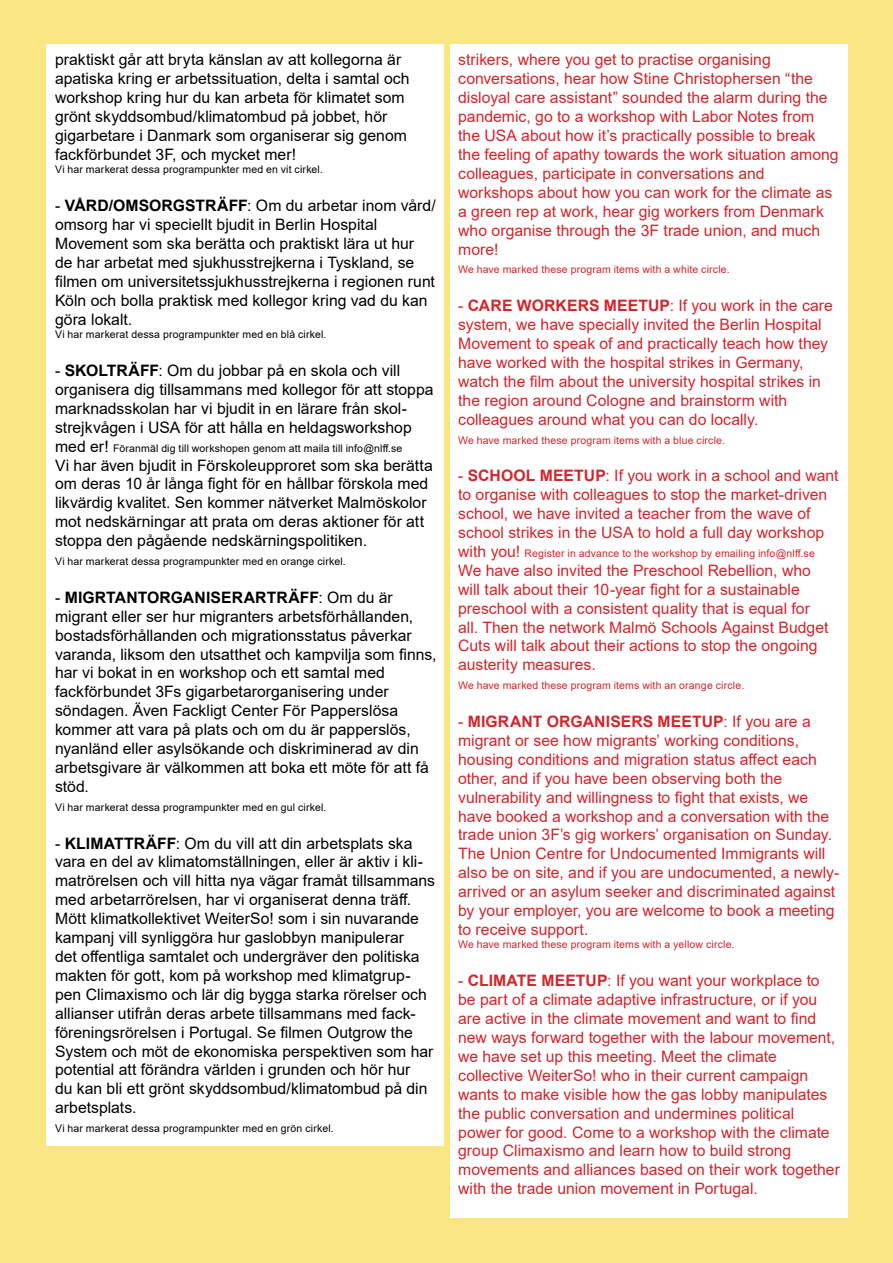
<style>
.page{position:relative;width:893px;height:1263px;background:#fae682}
.page>*{position:absolute;margin:0;border:0;box-sizing:border-box;transform-origin:0 0}
.t1{font:15.75px/18.9px "Arial";color:#d3252c}
.t2{font:15.75px/18.9px "Arial";color:#000}
.t3{font:700 15.75px "Arial";letter-spacing:.005em;color:#d3252c}
.t4{font:10.5px "Arial";letter-spacing:.015em;color:#000}
.t5{font:10.5px "Arial";letter-spacing:.015em;color:#d3252c}
.s1{font-weight:700}
.s2{font-size:15.75px}
.s3{font-weight:400}
</style>
<div class="page">
<div style="left:450px;top:45px;width:398px;height:1173px;background:#fff"></div>
<div style="left:46px;top:45px;width:397px;height:1101px;background:#fff"></div>
<p class="t2" style="left:55px;top:50px;width:348px">praktiskt går att bryta känslan av att kollegorna är</p>
<p class="t2" style="left:55px;top:69px;width:356px">apatiska kring er arbetssituation, delta i samtal och workshop kring hur du kan arbeta för klimatet som grönt skyddsombud/klimatombud på jobbet, hör</p>
<p class="t2" style="left:55px;top:126px;width:353px">gigarbetare i Danmark som organiserar sig genom fackförbundet 3F, och mycket mer!</p>
<p class="t4" style="left:55px;top:163px;width:269px">Vi har markerat dessa programpunkter med en vit cirkel.</p>
<p class="t2" style="left:55px;top:196px;width:382px">- <span class="s1">VÅRD/OMSORGSTRÄFF</span>: Om du arbetar inom vård/ omsorg har vi speciellt bjudit in Berlin Hospital</p>
<p class="t2" style="left:55px;top:234px;width:381px">Movement som ska berätta och praktiskt lära ut hur de har arbetat med sjukhusstrejkerna i Tyskland, se filmen om universitetssjukhusstrejkerna i regionen runt Köln och bolla praktisk med kollegor kring vad du kan göra lokalt.</p>
<p class="t4" style="left:55px;top:327px;width:273px">Vi har markerat dessa programpunkter med en blå cirkel.</p>
<p class="t2" style="left:55px;top:361px;width:380px">- <span class="s1">SKOLTRÄFF</span>: Om du jobbar på en skola och vill organisera dig tillsammans med kollegor för att stoppa marknadsskolan har vi bjudit in en lärare från skol-</p>
<p class="t2" style="left:55px;top:418px;width:358px">strejkvågen i USA för att hålla en heldagsworkshop</p>
<p class="t4" style="left:55px;top:441px;width:349px"><span class="s2">med er!</span> Föranmäl dig till workshopen genom att maila till info@nlff.se</p>
<p class="t2" style="left:55px;top:455px;width:379px">Vi har även bjudit in Förskoleupproret som ska berätta om deras 10 år långa fight för en hållbar förskola med likvärdig kvalitet. Sen kommer nätverket Malmöskolor mot nedskärningar att prata om deras aktioner för att stoppa den pågående nedskärningspolitiken.</p>
<p class="t4" style="left:55px;top:554px;width:292px">Vi har markerat dessa programpunkter med en orange cirkel.</p>
<p class="t2" style="left:55px;top:588px;width:383px">- <span class="s1">MIGRTANTORGANISERARTRÄFF</span>: Om du är migrant eller ser hur migranters arbetsförhållanden, bostadsförhållanden och migrationsstatus påverkar varanda, liksom den utsatthet och kampvilja som finns, har vi bokat in en workshop och ett samtal med</p>
<p class="t2" style="left:55px;top:682px;width:335px">fackförbundet 3Fs gigarbetarorganisering under</p>
<p class="t2" style="left:55px;top:701px;width:375px">söndagen. Även Fackligt Center För Papperslösa kommer att vara på plats och om du är papperslös, nyanländ eller asylsökande och diskriminerad av din arbetsgivare är välkommen att boka ett möte för att få stöd.</p>
<p class="t4" style="left:55px;top:800px;width:273px">Vi har markerat dessa programpunkter med en gul cirkel.</p>
<p class="t2" style="left:55px;top:833px;width:382px">- <span class="s1">KLIMATTRÄFF</span>: Om du vill att din arbetsplats ska vara en del av klimatomställningen, eller är aktiv i kli&shy;matrörelsen och vill hitta nya vägar framåt tillsammans med arbetarrörelsen, har vi organiserat denna träff.<br>Mött klimatkollektivet WeiterSo! som i sin nuvarande kampanj vill synliggöra hur gaslobbyn manipulerar<br>det offentliga samtalet och undergräver den politiska makten för gott, kom på workshop med klimatgrup&shy;pen Climaxismo och lär dig bygga starka rörelser och allianser utifrån deras arbete tillsammans med fack&shy;föreningsrörelsen i Portugal. Se filmen Outgrow the System och möt de ekonomiska perspektiven som har potential att förändra världen i grunden och hör hur<br>du kan bli ett grönt skyddsombud/klimatombud på din arbetsplats.</p>
<p class="t4" style="left:55px;top:1121px;width:280px">Vi har markerat dessa programpunkter med en grön cirkel.</p>
<p class="t1" style="left:458px;top:50px;width:314px">strikers, where you get to practise organising</p>
<p class="t1" style="left:458px;top:69px;width:371px">conversations, hear how Stine Christophersen “the disloyal care assistant” sounded the alarm during the</p>
<p class="t1" style="left:458px;top:107px;width:382px">pandemic, go to a workshop with Labor Notes from the USA about how it’s practically possible to break the feeling of apathy towards the work situation among colleagues, participate in conversations and</p>
<p class="t1" style="left:458px;top:183px;width:376px">workshops about how you can work for the climate as a green rep at work, hear gig workers from Denmark who organise through the 3F trade union, and much more!</p>
<p class="t5" style="left:458px;top:262px;width:273px">We have marked these program items with a white circle.</p>
<p class="t1" style="left:458px;top:296px;width:376px">- <span class="s1">CARE WORKERS MEETUP</span>: If you work in the care system, we have specially invited the Berlin Hospital Movement to speak of and practically teach how they have worked with the hospital strikes in Germany, watch the film about the university hospital strikes in the region around Cologne and brainstorm with</p>
<p class="t1" style="left:458px;top:409px;width:302px">colleagues around what you can do locally.</p>
<p class="t5" style="left:458px;top:433px;width:268px">We have marked these program items with a blue circle.</p>
<p class="t1" style="left:458px;top:466px;width:382px">- <span class="s1">SCHOOL MEETUP</span>: If you work in a school and want to organise with colleagues to stop the market-driven school, we have invited a teacher from the wave of school strikes in the USA to hold a full day workshop</p>
<p class="t5" style="left:458px;top:546px;width:358px"><span class="s2">with you!</span> Register in advance to the workshop by emailing info@nlff.se</p>
<p class="t1" style="left:458px;top:561px;width:372px">We have also invited the Preschool Rebellion, who will talk about their 10-year fight for a sustainable preschool with a consistent quality that is equal for all. Then the network Malmö Schools Against Budget Cuts will talk about their actions to stop the ongoing austerity measures.</p>
<p class="t5" style="left:458px;top:678px;width:288px">We have marked these program items with an orange circle.</p>
<p class="t3" style="left:458px;top:710px;width:354px"><span class="s3">-</span> MIGRANT ORGANISERS MEETUP<span class="s3">: If you are a</span></p>
<p class="t1" style="left:458px;top:731px;width:360px">migrant or see how migrants’ working conditions, housing conditions and migration status affect each other, and if you have been observing both the</p>
<p class="t1" style="left:458px;top:787px;width:383px">vulnerability and willingness to fight that exists, we have booked a workshop and a conversation with the trade union 3F’s gig workers’ organisation on Sunday.<br>The Union Centre for Undocumented Immigrants will also be on site, and if you are undocumented, a newly&shy;arrived or an asylum seeker and discriminated against by your employer, you are welcome to book a meeting to receive support.</p>
<p class="t5" style="left:458px;top:937px;width:278px">We have marked these program items with a yellow circle.</p>
<p class="t1" style="left:458px;top:971px;width:379px">- <span class="s1">CLIMATE MEETUP</span>: If you want your workplace to be part of a climate adaptive infrastructure, or if you are active in the climate movement and want to find new ways forward together with the labour movement, we have set up this meeting. Meet the climate</p>
<p class="t1" style="left:458px;top:1066px;width:373px">collective WeiterSo! who in their current campaign wants to make visible how the gas lobby manipulates the public conversation and undermines political power for good. Come to a workshop with the climate group Climaxismo and learn how to build strong</p>
<p class="t1" style="left:458px;top:1160px;width:383px">movements and alliances based on their work together with the trade union movement in Portugal.</p>
</div>
